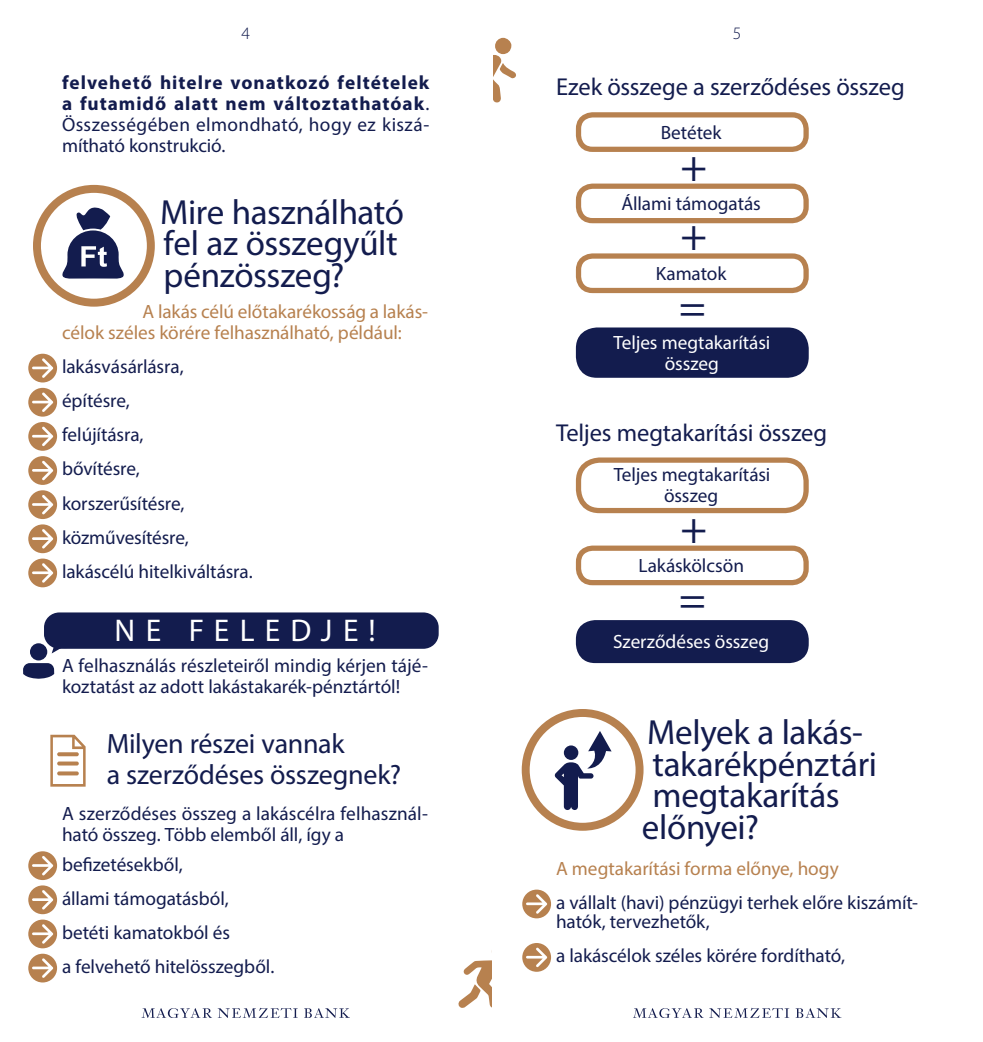
<style>
.page{position:relative;width:983px;height:1042px;background:#fff}
.page>*{position:absolute;margin:0;border:0;box-sizing:border-box;transform-origin:0 0}
.t1{font:44.8px/70.5px "Myriad Pro";color:#131c4e;text-align:justify}
.t2{font:35px/31.5px "Myriad Pro";letter-spacing:-.01em;color:#131c4e}
.t3{font:31.5px "Myriad Pro";letter-spacing:.325em;color:#fff}
.t4{font:28px/30.8px "Myriad Pro";letter-spacing:-.01em;color:#131c4e}
.t5{font:24.5px "Myriad Pro";letter-spacing:-.005em;color:#131c4e}
.t6{font:19.25px/34.1px "Myriad Pro";color:#131c4e}
.t7{font:700 19.25px/21.2px "Myriad Pro";letter-spacing:.05em;color:#131c4e;text-align:justify}
.t8{font:19.25px/21.2px "Myriad Pro";letter-spacing:-.005em;color:#b7814f}
.t9{font:19.25px/21.2px "Myriad Pro";letter-spacing:-.005em;color:#fff;text-align:center}
.t10{font:300 17.5px "Myriad Pro";color:#131c4e}
.s1{font-weight:400}
</style>
<div class="page">
<svg style="left:141px;top:1008px;width:209px;height:10px"></svg>
<svg style="left:633px;top:1008px;width:208px;height:10px"></svg>
<svg style="left:458px;top:960px;width:33px;height:48px"></svg>
<div style="left:495px;top:38px;width:16px;height:16px;background:#b7814f;border-radius:50%"></div>
<svg style="left:493px;top:55px;width:23px;height:48px"></svg>
<div style="left:30px;top:643px;width:17px;height:17px;background:#131c4e;border-radius:50%"></div>
<svg style="left:23px;top:663px;width:31px;height:16px"></svg>
<svg style="left:44px;top:620px;width:16px;height:33px"></svg>
<div style="left:44px;top:612px;width:394px;height:37px;background:#131c4e;border-radius:15px"></div>
<div style="left:575px;top:327px;width:233px;height:51px;background:#131c4e;border-radius:21px"></div>
<div style="left:575px;top:184px;width:233px;height:39px;border:5px solid #b7814f;border-radius:14px"></div>
<div style="left:575px;top:253px;width:233px;height:40px;border:5px solid #b7814f;border-radius:14px"></div>
<div style="left:575px;top:112px;width:233px;height:40px;border:5px solid #b7814f;border-radius:14px"></div>
<div style="left:575px;top:620px;width:233px;height:43px;background:#131c4e;border-radius:19px"></div>
<div style="left:575px;top:545px;width:233px;height:40px;border:5px solid #b7814f;border-radius:14px"></div>
<div style="left:575px;top:457px;width:233px;height:56px;border:5px solid #b7814f;border-radius:21px"></div>
<svg style="left:554px;top:731px;width:57px;height:79px"></svg>
<div style="left:521px;top:709px;width:122px;height:122px;border:8px solid #b7814f;border-radius:50%"></div>
<svg style="left:522px;top:889px;width:29px;height:29px"></svg>
<svg style="left:522px;top:943px;width:29px;height:29px"></svg>
<svg style="left:62px;top:207px;width:62px;height:72px"></svg>
<div style="left:33px;top:185px;width:122px;height:122px;border:8px solid #b7814f;border-radius:50%"></div>
<svg style="left:28px;top:354px;width:29px;height:28px"></svg>
<svg style="left:28px;top:388px;width:29px;height:199px"></svg>
<svg style="left:50px;top:735px;width:36px;height:51px"></svg>
<svg style="left:57px;top:752px;width:22px;height:4px"></svg>
<svg style="left:57px;top:761px;width:22px;height:4px"></svg>
<svg style="left:57px;top:771px;width:22px;height:4px"></svg>
<svg style="left:28px;top:851px;width:29px;height:131px"></svg>
<p class="t10" style="left:241px;top:24px;width:10px">4</p>
<p class="t10" style="left:732px;top:24px;width:10px">5</p>
<p class="t5" style="left:556px;top:72px;width:350px">Ezek összege a szerződéses összeg</p>
<p class="t7" style="left:62px;top:71px;width:369px">felvehető hitelre vonatkozó feltételek a futamidő alatt nem változtathatóak<span class="s1">.<br>Összességében elmondható, hogy ez kiszá&shy;mítható konstrukció.</span></p>
<p class="t6" style="left:660px;top:115px;width:62px">Betétek</p>
<h1 class="t1" style="left:679px;top:129px;width:29px">+ + =</h1>
<p class="t6" style="left:621px;top:186px;width:141px">Állami támogatás</p>
<h2 class="t2" style="left:160px;top:196px;width:245px">Mire használható fel az összegyűlt pénzösszeg?</h2>
<p class="t8" style="left:62px;top:300px;width:367px;text-indent:81px">A lakás célú előtakarékosság a lakás&shy;célok széles körére felhasználható, például:</p>
<p class="t6" style="left:62px;top:349px;width:192px">lakásvásárlásra, építésre,<br>felújításra,<br>bővítésre, korszerűsítésre, közművesítésre, lakáscélú hitelkiváltásra.</p>
<p class="t6" style="left:655px;top:256px;width:72px">Kamatok</p>
<p class="t9" style="left:613px;top:331px;width:158px">Teljes megtakarítási összeg</p>
<p class="t5" style="left:556px;top:417px;width:272px">Teljes megtakarítási összeg</p>
<p class="t6" style="left:613px;top:464px;width:158px;line-height:21.2px;text-align:center">Teljes megtakarítási összeg</p>
<h1 class="t1" style="left:679px;top:491px;width:29px;line-height:71.2px">+ =</h1>
<p class="t6" style="left:638px;top:548px;width:107px">Lakáskölcsön</p>
<h3 class="t3" style="left:114px;top:610px;width:263px">NE FELEDJE!</h3>
<p class="t6" style="left:62px;top:654px;width:367px;line-height:21.2px">A felhasználás részleteiről mindig kérjen tájé&shy;koztatást az adott lakástakarék-pénztártól!</p>
<h3 class="t4" style="left:107px;top:728px;width:296px">Milyen részei vannak<br>a szerződéses összegnek?</h3>
<p class="t6" style="left:62px;top:803px;width:367px;line-height:21.2px">A szerződéses összeg a lakáscélra felhasznál&shy;ható összeg. Több elemből áll, így a</p>
<p class="t6" style="left:62px;top:847px;width:214px">befizetésekből,<br>állami támogatásból, betéti kamatokból és<br>a felvehető hitelösszegből.</p>
<p class="t9" style="left:613px;top:631px;width:157px">Szerződéses összeg</p>
<h2 class="t2" style="left:647px;top:716px;width:217px">Melyek a lakás-</h2>
<h2 class="t2" style="left:652px;top:748px;width:226px">takarékpénztári</h2>
<h2 class="t2" style="left:652px;top:779px;width:189px">megtakarítás</h2>
<h2 class="t2" style="left:641px;top:811px;width:119px">előnyei?</h2>
<p class="t8" style="left:556px;top:857px;width:284px">A megtakarítási forma előnye, hogy</p>
<p class="t6" style="left:556px;top:892px;width:363px;line-height:19.2px">a vállalt (havi) pénzügyi terhek előre kiszámít&shy;hatók, tervezhetők,</p>
<p class="t6" style="left:556px;top:938px;width:290px">a lakáscélok széles körére fordítható,</p>
</div>
